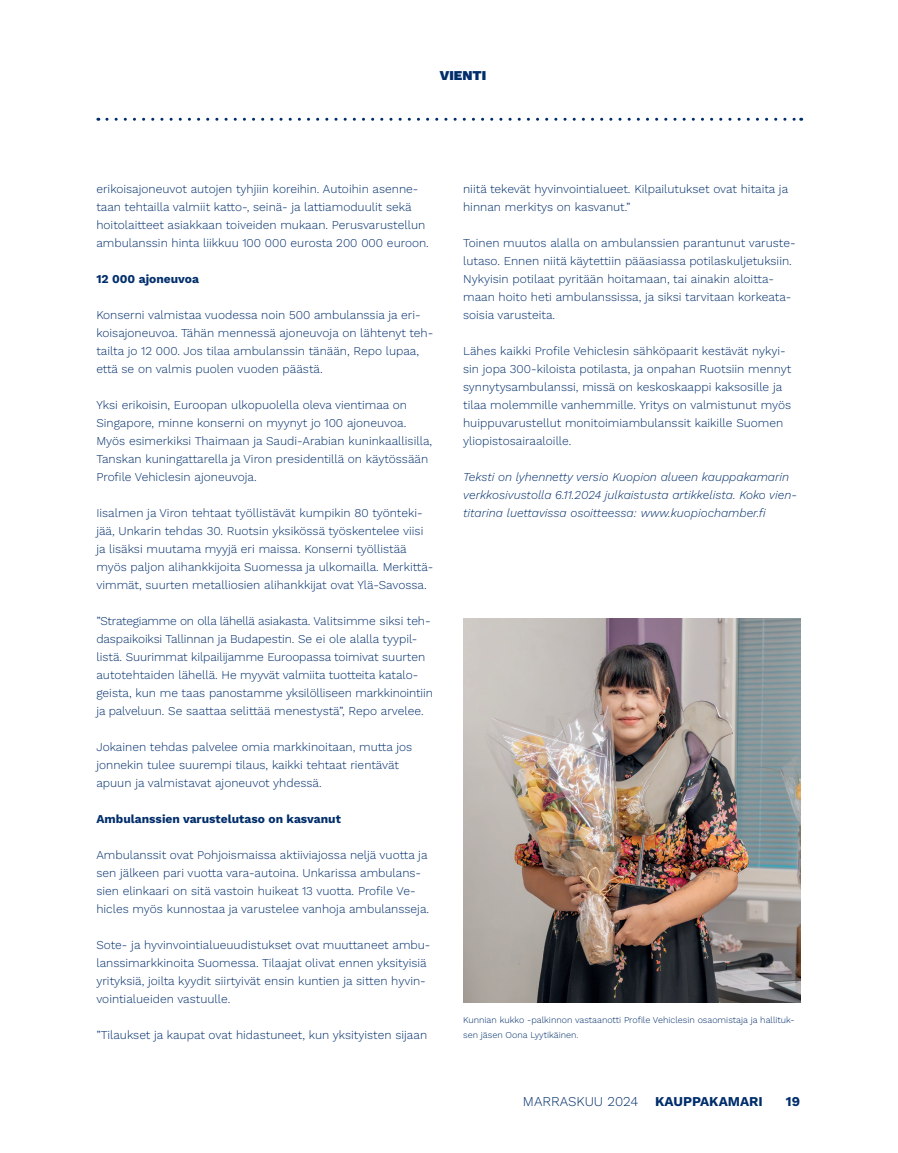
<style>
.page{position:relative;width:898px;height:1153px;background:#fff}
.page>*{position:absolute;margin:0;border:0;box-sizing:border-box;transform-origin:0 0}
.t1{font:700 13.5px "Work Sans";color:#002e6b}
.t2{font:300 13.5px "Work Sans";color:#002e6b}
.t3{font:900 13.5px "Work Sans";color:#002e6b}
.t4{font:300 12px/18px "Work Sans";color:#002e6b}
.t5{font:italic 300 12px/18px "Work Sans";color:#002e6b}
.t6{font:700 12px "Work Sans";color:#002e6b}
.t7{font:300 9px/15px "Work Sans";color:#002e6b}
</style>
<div class="page">
<svg style="left:107px;top:118px;width:694px;height:3px"></svg>
<img style="left:463px;top:618px;width:336px;height:384px">
<p class="t3" style="left:440px;top:65px;width:48px">VIENTI</p>
<p class="t4" style="left:96px;top:179px;width:334px">erikoisajoneuvot autojen tyhjiin koreihin. Autoihin asenne&shy;taan tehtailla valmiit katto-, seinä- ja lattiamoduulit sekä hoitolaitteet asiakkaan toiveiden mukaan. Perusvarustellun ambulanssin hinta liikkuu 100 000 eurosta 200 000 euroon.</p>
<p class="t6" style="left:96px;top:270px;width:104px">12 000 ajoneuvoa</p>
<p class="t4" style="left:96px;top:305px;width:338px">Konserni valmistaa vuodessa noin 500 ambulanssia ja eri&shy;koisajoneuvoa. Tähän mennessä ajoneuvoja on lähtenyt teh&shy;tailta jo 12 000. Jos tilaa ambulanssin tänään, Repo lupaa, että se on valmis puolen vuoden päästä.</p>
<p class="t4" style="left:96px;top:395px;width:337px">Yksi erikoisin, Euroopan ulkopuolella oleva vientimaa on Singapore, minne konserni on myynyt jo 100 ajoneuvoa.<br>Myös esimerkiksi Thaimaan ja Saudi-Arabian kuninkaallisilla, Tanskan kuningattarella ja Viron presidentillä on käytössään Profile Vehiclesin ajoneuvoja.</p>
<p class="t4" style="left:96px;top:503px;width:338px">Iisalmen ja Viron tehtaat työllistävät kumpikin 80 työnteki&shy;jää, Unkarin tehdas 30. Ruotsin yksikössä työskentelee viisi ja lisäksi muutama myyjä eri maissa. Konserni työllistää myös paljon alihankkijoita Suomessa ja ulkomailla. Merkittä&shy;vimmät, suurten metalliosien alihankkijat ovat Ylä-Savossa.</p>
<p class="t4" style="left:96px;top:611px;width:338px">”Strategiamme on olla lähellä asiakasta. Valitsimme siksi teh&shy;daspaikoiksi Tallinnan ja Budapestin. Se ei ole alalla tyypil&shy;listä. Suurimmat kilpailijamme Euroopassa toimivat suurten autotehtaiden lähellä. He myyvät valmiita tuotteita katalo&shy;geista, kun me taas panostamme yksilölliseen markkinointiin ja palveluun. Se saattaa selittää menestystä”, Repo arvelee.</p>
<p class="t4" style="left:96px;top:737px;width:317px">Jokainen tehdas palvelee omia markkinoitaan, mutta jos jonnekin tulee suurempi tilaus, kaikki tehtaat rientävät apuun ja valmistavat ajoneuvot yhdessä.</p>
<p class="t6" style="left:96px;top:810px;width:246px">Ambulanssien varustelutaso on kasvanut</p>
<p class="t4" style="left:96px;top:845px;width:334px">Ambulanssit ovat Pohjoismaissa aktiiviajossa neljä vuotta ja sen jälkeen pari vuotta vara-autoina. Unkarissa ambulans&shy;sien elinkaari on sitä vastoin huikeat 13 vuotta. Profile Ve&shy;hicles myös kunnostaa ja varustelee vanhoja ambulansseja.</p>
<p class="t4" style="left:96px;top:935px;width:335px">Sote- ja hyvinvointialueuudistukset ovat muuttaneet ambu&shy;lanssimarkkinoita Suomessa. Tilaajat olivat ennen yksityisiä yrityksiä, joilta kyydit siirtyivät ensin kuntien ja sitten hyvin&shy;vointialueiden vastuulle.</p>
<p class="t4" style="left:96px;top:1025px;width:332px">”Tilaukset ja kaupat ovat hidastuneet, kun yksityisten sijaan</p>
<p class="t4" style="left:463px;top:179px;width:326px">niitä tekevät hyvinvointialueet. Kilpailutukset ovat hitaita ja hinnan merkitys on kasvanut.”</p>
<p class="t4" style="left:463px;top:233px;width:334px">Toinen muutos alalla on ambulanssien parantunut varuste&shy;lutaso. Ennen niitä käytettiin pääasiassa potilaskuljetuksiin.<br>Nykyisin potilaat pyritään hoitamaan, tai ainakin aloitta&shy;maan hoito heti ambulanssissa, ja siksi tarvitaan korkeata&shy;soisia varusteita.</p>
<p class="t4" style="left:463px;top:341px;width:329px">Lähes kaikki Profile Vehiclesin sähköpaarit kestävät nykyi&shy;sin jopa 300-kiloista potilasta, ja onpahan Ruotsiin mennyt synnytysambulanssi, missä on keskoskaappi kaksosille ja tilaa molemmille vanhemmille. Yritys on valmistunut myös huippuvarustellut monitoimiambulanssit kaikille Suomen yliopistosairaaloille.</p>
<p class="t5" style="left:463px;top:467px;width:335px">Teksti on lyhennetty versio Kuopion alueen kauppakamarin verkkosivustolla 6.11.2024 julkaistusta artikkelista. Koko vien&shy;titarina luettavissa osoitteessa: www.kuopiochamber.fi</p>
<p class="t7" style="left:463px;top:1011px;width:333px">Kunnian kukko -palkinnon vastaanotti Profile Vehiclesin osaomistaja ja hallituk&shy;sen jäsen Oona Lyytikäinen.</p>
<p class="t2" style="left:522px;top:1091px;width:117px">MARRASKUU 2024</p>
<p class="t1" style="left:655px;top:1090px;width:109px">KAUPPAKAMARI</p>
<p class="t1" style="left:785px;top:1090px;width:16px">19</p>
</div>
